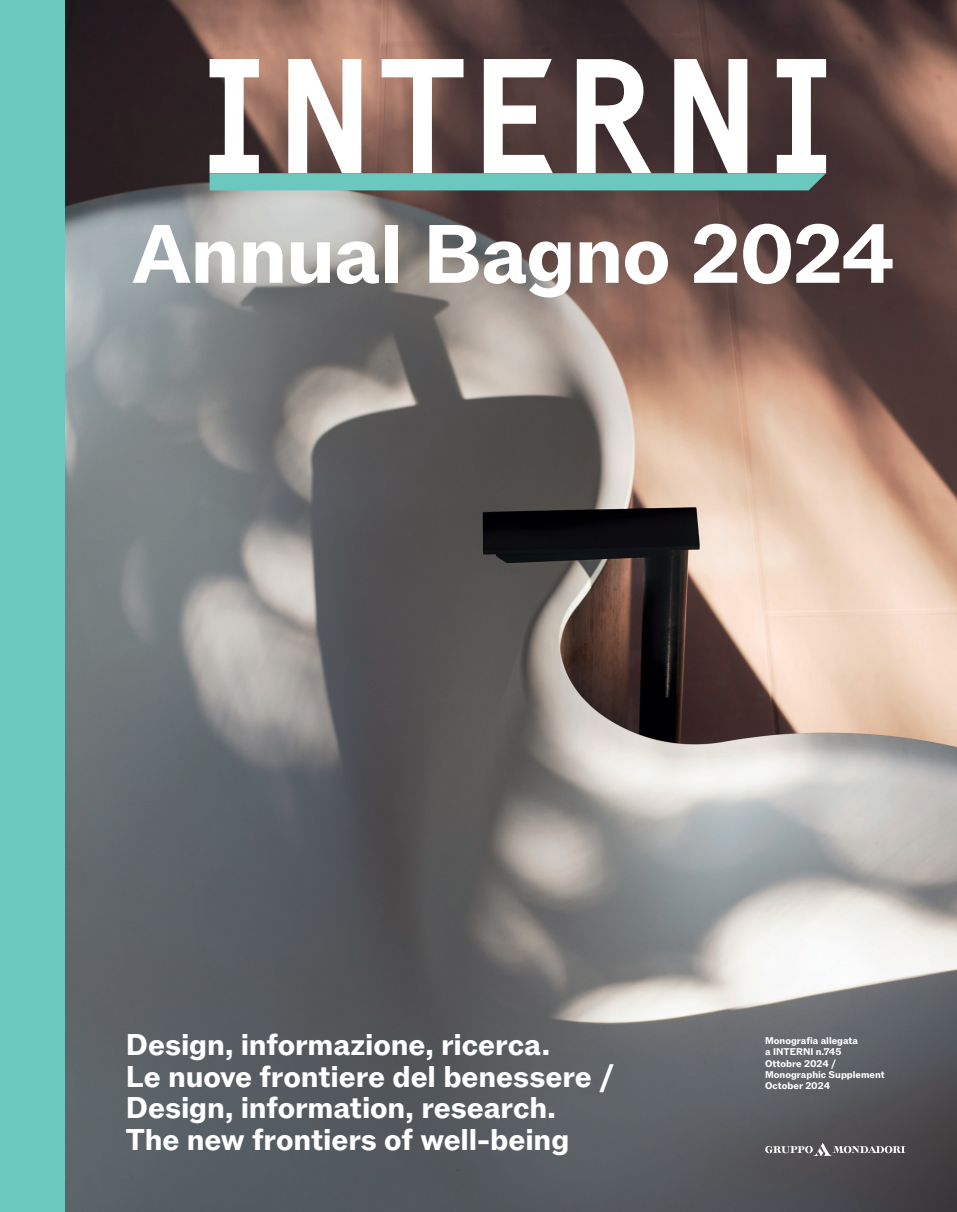
<style>
.page{position:relative;width:957px;height:1212px;background:#fff}
.page>*{position:absolute;margin:0;border:0;box-sizing:border-box;transform-origin:0 0}
.t1{font:700 82.5px "ABCROM";letter-spacing:-.015em;color:#fff}
.t2{font:700 30px/31.5px "ABCROM";letter-spacing:-.005em;color:#fff}
.t3{font:700 9.75px/11.2px "ABCROM";color:#fff}
</style>
<div class="page">
<img style="left:65px;top:0;width:892px;height:1212px">
<svg style="left:210px;top:59px;width:616px;height:131px"></svg>
<svg style="left:764px;top:1143px;width:141px;height:13px;background:#797779"></svg>
<div style="left:0;top:0;width:65px;height:1212px;background:#6bc8be"></div>
<p class="t1" style="left:132px;top:205px;width:765px">Annual Bagno 2024</p>
<p class="t2" style="left:126px;top:1030px;width:490px">Design, informazione, ricerca.<br>Le nuove frontiere del benessere /<br>Design, information, research.</p>
<p class="t2" style="left:126px;top:1124px;width:445px">The new frontiers of well-being</p>
<p class="t3" style="left:765px;top:1035px;width:121px">Monografia allegata<br>a INTERNI n.745<br>Ottobre 2024 /<br>Monographic Supplement</p>
<p class="t3" style="left:765px;top:1080px;width:66px">October 2024</p>
</div>
